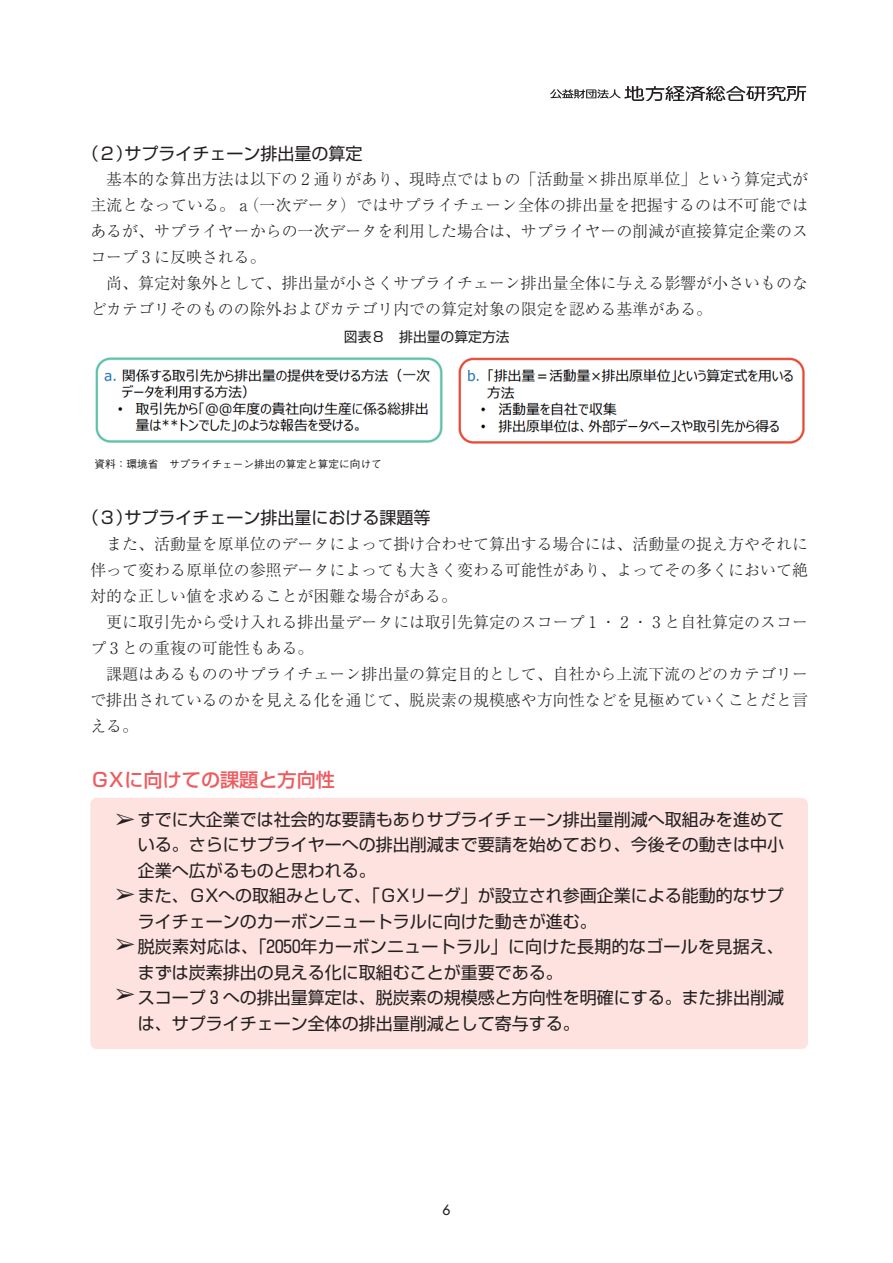
<style>
.page{position:relative;width:893px;height:1263px;background:#fff}
.page>*{position:absolute;margin:0;border:0;box-sizing:border-box;transform-origin:0 0}
.t1{font:21.3px "MS Mincho";color:#231f20}
.t2{font:500 19.2px "Shin Go Pro";color:#f05a5e}
.t3{font:16.95px/25.5px "Shin Go Pro";color:#231f20}
.t4{font:300 15.9px/26.1px "Ryumin Pro";color:#231f20}
.t5{font:13.8px "Shin Go Pro";color:#231f20}
.t6{font:500 13.8px "Futura Std";color:#231f20}
.t7{font:500 10.65px "Gothic BBB Pro";color:#231f20}
</style>
<div class="page">
<svg style="left:550px;top:86px;width:256px;height:15px"></svg>
<div style="left:90px;top:798px;width:718px;height:251px;background:#fde2df;border-radius:6px"></div>
<img style="left:95px;top:357px;width:348px;height:86px">
<img style="left:458px;top:357px;width:347px;height:87px">
<p class="t3" style="left:82px;top:138px;width:282px">（２）サプライチェーン排出量の算定</p>
<p class="t4" style="left:90px;top:164px;width:719px">　基本的な算出方法は以下の₂通りがあり、現時点ではｂの「活動量×排出原単位」という算定式が主流となっている。ａ（一次データ）ではサプライチェーン全体の排出量を把握するのは不可能ではあるが、サプライヤーからの一次データを利用した場合は、サプライヤーの削減が直接算定企業のスコープ₃に反映される。<br>　尚、算定対象外として、排出量が小さくサプライチェーン排出量全体に与える影響が小さいものなどカテゴリそのものの除外およびカテゴリ内での算定対象の限定を認める基準がある。</p>
<p class="t5" style="left:344px;top:325px;width:167px">図表８　排出量の算定方法</p>
<p class="t7" style="left:95px;top:455px;width:289px">資料：環境省　サプライチェーン排出の算定と算定に向けて</p>
<p class="t3" style="left:82px;top:503px;width:350px">（３）サプライチェーン排出量における課題等</p>
<p class="t4" style="left:90px;top:529px;width:719px">　また、活動量を原単位のデータによって掛け合わせて算出する場合には、活動量の捉え方やそれに伴って変わる原単位の参照データによっても大きく変わる可能性があり、よってその多くにおいて絶対的な正しい値を求めることが困難な場合がある。<br>　更に取引先から受け入れる排出量データには取引先算定のスコープ₁・₂・₃と自社算定のスコープ₃との重複の可能性もある。<br>　課題はあるもののサプライチェーン排出量の算定目的として、自社から上流下流のどのカテゴリーで排出されているのかを見える化を通じて、脱炭素の規模感や方向性などを見極めていくことだと言える。</p>
<p class="t2" style="left:90px;top:763px;width:246px">ＧＸに向けての課題と方向性</p>
<p class="t3" style="left:138px;top:804px;width:648px">すでに大企業では社会的な要請もありサプライチェーン排出量削減へ取組みを進めている。さらにサプライヤーへの排出削減まで要請を始めており、今後その動きは中小企業へ広がるものと思われる。<br>また、ＧＸへの取組みとして、「ＧＸリーグ」が設立され参画企業による能動的なサプライチェーンのカーボンニュートラルに向けた動きが進む。<br>脱炭素対応は、「2050</p>
<h1 class="t1" style="left:114px;top:808px;width:23px">➢</h1>
<h1 class="t1" style="left:114px;top:883px;width:23px">➢</h1>
<h1 class="t1" style="left:114px;top:933px;width:23px">➢</h1>
<h1 class="t1" style="left:114px;top:983px;width:23px">➢</h1>
<p class="t3" style="left:138px;top:932px;width:648px;text-indent:163px">年カーボンニュートラル」に向けた長期的なゴールを見据え、まずは炭素排出の見える化に取組むことが重要である。<br>スコープ₃への排出量算定は、脱炭素の規模感と方向性を明確にする。また排出削減は、サプライチェーン全体の排出量削減として寄与する。</p>
<p class="t6" style="left:442px;top:1201px;width:9px">6</p>
</div>
